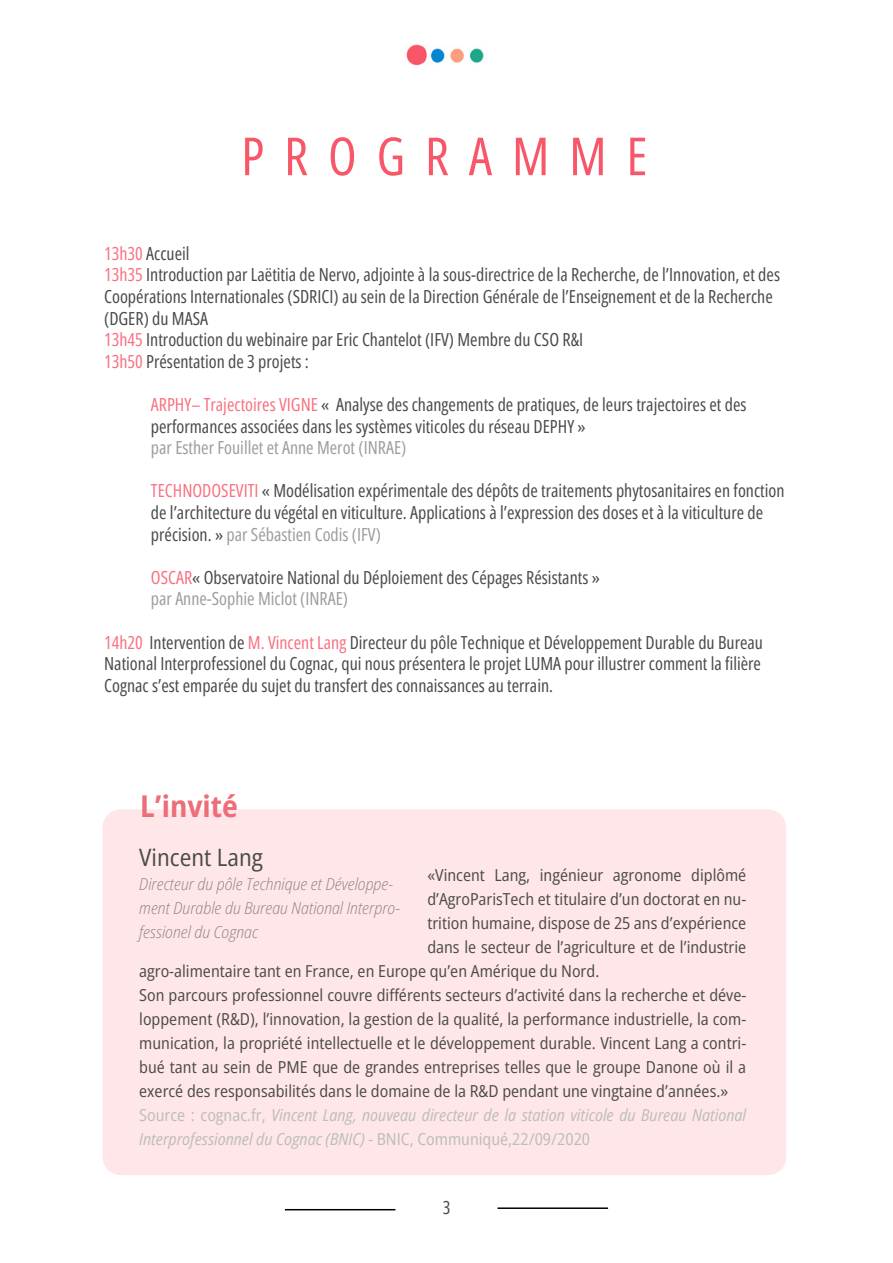
<style>
.page{position:relative;width:893px;height:1263px;background:#fff}
.page>*{position:absolute;margin:0;border:0;box-sizing:border-box;transform-origin:0 0}
.t1{font:52.5px "Open Sans Condensed";letter-spacing:.38em;color:#f85769}
.t2{font:700 semi-condensed 30px "Open Sans";color:#ed6d79}
.t3{font:semi-condensed 24px "Open Sans";color:#4a4a49}
.t4{font:18px/21.6px "Open Sans Condensed";color:#4a4a49}
.t5{font:18px "Open Sans Condensed";color:#9d9d9c}
.t6{font:semi-condensed 16.5px "Open Sans";color:#4a4a49}
.t7{font:italic semi-condensed 16.5px "Open Sans";color:#bcbcbc}
.t8{font:italic 300 semi-condensed 16.5px/24px "Open Sans";color:#92848b}
.s1{color:#f97080}
.s2{color:#9d9d9c}
.s3{font-style:normal}
</style>
<div class="page">
<img style="left:406px;top:44px;width:78px;height:22px">
<hr style="left:285px;top:1209px;width:110px;height:1px;background:#000">
<hr style="left:497px;top:1207px;width:111px;height:2px;background:#000">
<div style="left:103px;top:809px;width:683px;height:366px;background:#fee6e9;border-radius:18px"></div>
<h1 class="t1" style="left:241px;top:120px;width:408px">PROGRAMME</h1>
<p class="t4" style="left:104px;top:242px;width:677px"><span class="s1">13h30</span> Accueil<br><span class="s1">13h35</span> Introduction par Laëtitia de Nervo, adjointe à la sous-directrice de la Recherche, de l’Innovation, et des Coopérations Internationales (SDRICI) au sein de la Direction Générale de l’Enseignement et de la Recherche (DGER) du MASA<br><span class="s1">13h45</span> Introduction du webinaire par Eric Chantelot (IFV) Membre du CSO R&amp;I<br><span class="s1">13h50</span> Présentation de 3 projets :</p>
<p class="t4" style="left:151px;top:393px;width:597px"><span class="s1">ARPHY– Trajectoires VIGNE</span> « Analyse des changements de pratiques, de leurs trajectoires et des performances associées dans les systèmes viticoles du réseau DEPHY »</p>
<p class="t5" style="left:151px;top:435px;width:257px">par Esther Fouillet et Anne Merot (INRAE)</p>
<p class="t4" style="left:151px;top:480px;width:635px"><span class="s1">TECHNODOSEVITI</span> « Modélisation expérimentale des dépôts de traitements phytosanitaires en fonction de l’architecture du végétal en viticulture. Applications à l’expression des doses et à la viticulture de précision. » <span class="s2">par Sébastien Codis (IFV)</span></p>
<p class="t4" style="left:151px;top:566px;width:450px"><span class="s1">OSCAR</span>« Observatoire National du Déploiement des Cépages Résistants » <span class="s2">par Anne-Sophie Miclot (INRAE)</span></p>
<p class="t4" style="left:104px;top:631px;width:660px;text-align:justify"><span class="s1">14h20</span> Intervention de <span class="s1">M. Vincent Lang</span> Directeur du pôle Technique et Développement Durable du Bureau National Interprofessionel du Cognac, qui nous présentera le projet LUMA pour illustrer comment la filière Cognac s’est emparée du sujet du transfert des connaissances au terrain.</p>
<h2 class="t2" style="left:140px;top:784px;width:99px">L’invité</h2>
<h3 class="t3" style="left:139px;top:841px;width:125px">Vincent Lang</h3>
<p class="t8" style="left:139px;top:871px;width:262px">Directeur du pôle Technique et Développe&shy;ment Durable du Bureau National Interpro&shy;fessionel du Cognac</p>
<p class="t6" style="left:427px;top:864px;width:320px">«Vincent Lang, ingénieur agronome diplômé</p>
<p class="t6" style="left:427px;top:888px;width:320px">d’AgroParisTech et titulaire d’un doctorat en nu-</p>
<p class="t6" style="left:427px;top:912px;width:320px">trition humaine, dispose de 25 ans d’expérience</p>
<p class="t6" style="left:427px;top:936px;width:320px">dans le secteur de l’agriculture et de l’industrie</p>
<p class="t6" style="left:139px;top:960px;width:462px">agro-alimentaire tant en France, en Europe qu’en Amérique du Nord.</p>
<p class="t6" style="left:139px;top:984px;width:608px">Son parcours professionnel couvre différents secteurs d’activité dans la recherche et déve-</p>
<p class="t6" style="left:139px;top:1008px;width:608px">loppement (R&amp;D), l’innovation, la gestion de la qualité, la performance industrielle, la com-</p>
<p class="t6" style="left:139px;top:1032px;width:608px">munication, la propriété intellectuelle et le développement durable. Vincent Lang a contri-</p>
<p class="t6" style="left:139px;top:1056px;width:608px">bué tant au sein de PME que de grandes entreprises telles que le groupe Danone où il a</p>
<p class="t6" style="left:139px;top:1080px;width:590px">exercé des responsabilités dans le domaine de la R&amp;D pendant une vingtaine d’années.»</p>
<p class="t7" style="left:139px;top:1103px;width:608px"><span class="s3">Source : cognac.fr,</span> Vincent Lang, nouveau directeur de la station viticole du Bureau National</p>
<p class="t7" style="left:139px;top:1127px;width:452px">Interprofessionnel du Cognac (BNIC) - <span class="s3">BNIC, Communiqué,22/09/2020</span></p>
<p class="t4" style="left:443px;top:1196px;width:9px">3</p>
</div>
